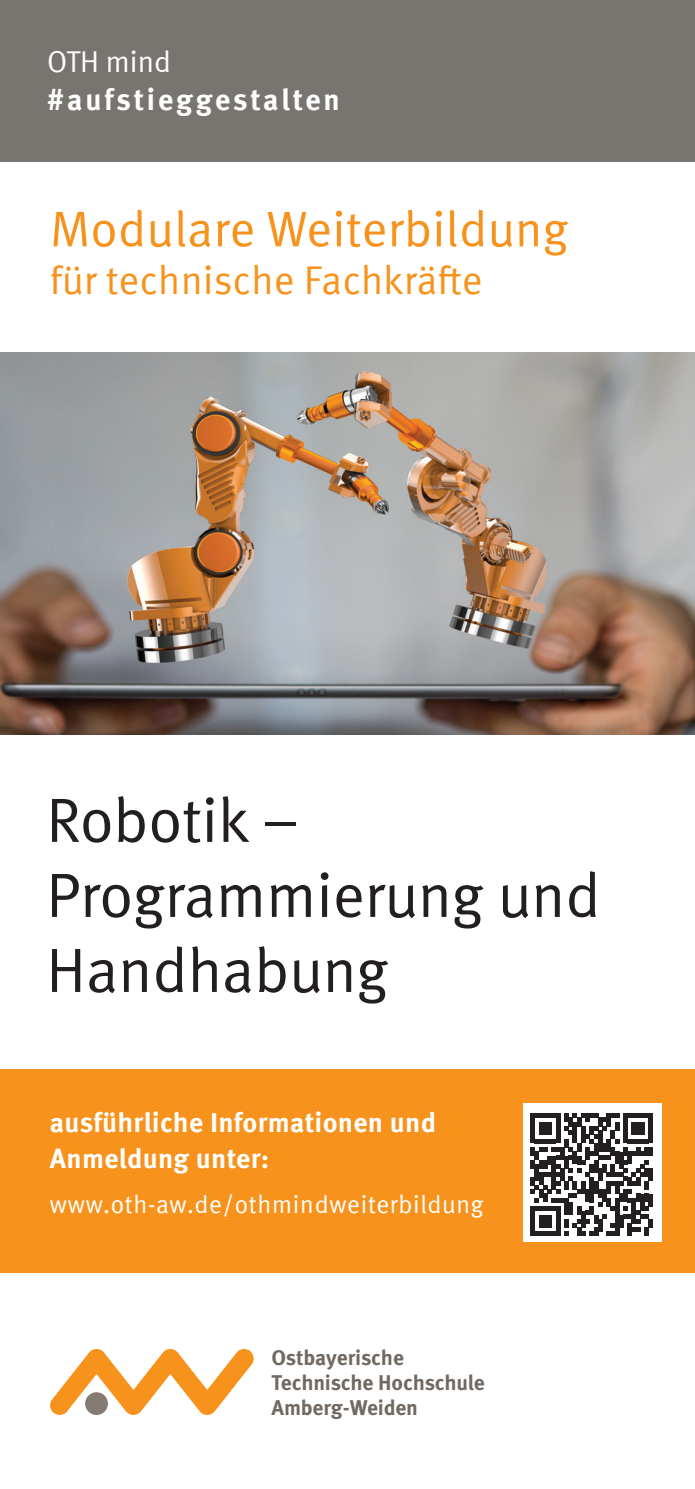
<style>
.page{position:relative;width:695px;height:1489px;background:#fff}
.page>*{position:absolute;margin:0;border:0;box-sizing:border-box;transform-origin:0 0}
.t1{font:62.5px/75px "Meta Normal";color:#231f20}
.t2{font:50px "Meta OT";color:#f7931d}
.t3{font:40px "Meta OT";letter-spacing:-.005em;color:#f7931d}
.t4{font:30px "Meta Bold LF";letter-spacing:.095em;color:#fff}
.t5{font:30px "Meta Normal LF";color:#fff}
.t6{font:700 27.5px/36px "Meta OT";letter-spacing:.01em;color:#fff}
.t7{font:25px "Meta Normal";letter-spacing:.03em;color:#fff}
.t8{font:700 21.25px/24.8px "Meta OT";letter-spacing:-.01em;color:#716961}
</style>
<div class="page">
<div style="left:0;top:0;width:694px;height:161px;background:#787571"></div>
<div style="left:0;top:1069px;width:694px;height:203px;background:#f7931d"></div>
<img style="left:0;top:352px;width:694px;height:382px">
<svg style="left:50px;top:1349px;width:204px;height:66px"></svg>
<div style="left:85px;top:1391px;width:23px;height:23px;background:#847b72;border-radius:50%"></div>
<div style="left:523px;top:1103px;width:138px;height:138px;background:#fff"></div>
<svg style="left:530px;top:1113px;width:122px;height:122px"></svg>
<h3 class="t5" style="left:47px;top:45px;width:125px">OTH mind</h3>
<h3 class="t4" style="left:47px;top:82px;width:294px">#aufstieggestalten</h3>
<h2 class="t2" style="left:50px;top:199px;width:519px">Modulare Weiterbildung</h2>
<h3 class="t3" style="left:50px;top:256px;width:434px">für technische Fachkräfte</h3>
<h1 class="t1" style="left:46px;top:782px;width:555px">Robotik –<br>Programmierung und<br>Handhabung</h1>
<p class="t6" style="left:50px;top:1105px;width:387px">ausführliche Informationen und<br>Anmeldung unter:</p>
<p class="t7" style="left:50px;top:1190px;width:435px">www.oth-aw.de/othmindweiterbildung</p>
<p class="t8" style="left:271px;top:1345px;width:215px">Ostbayerische<br>Technische Hochschule<br>Amberg-Weiden</p>
</div>
